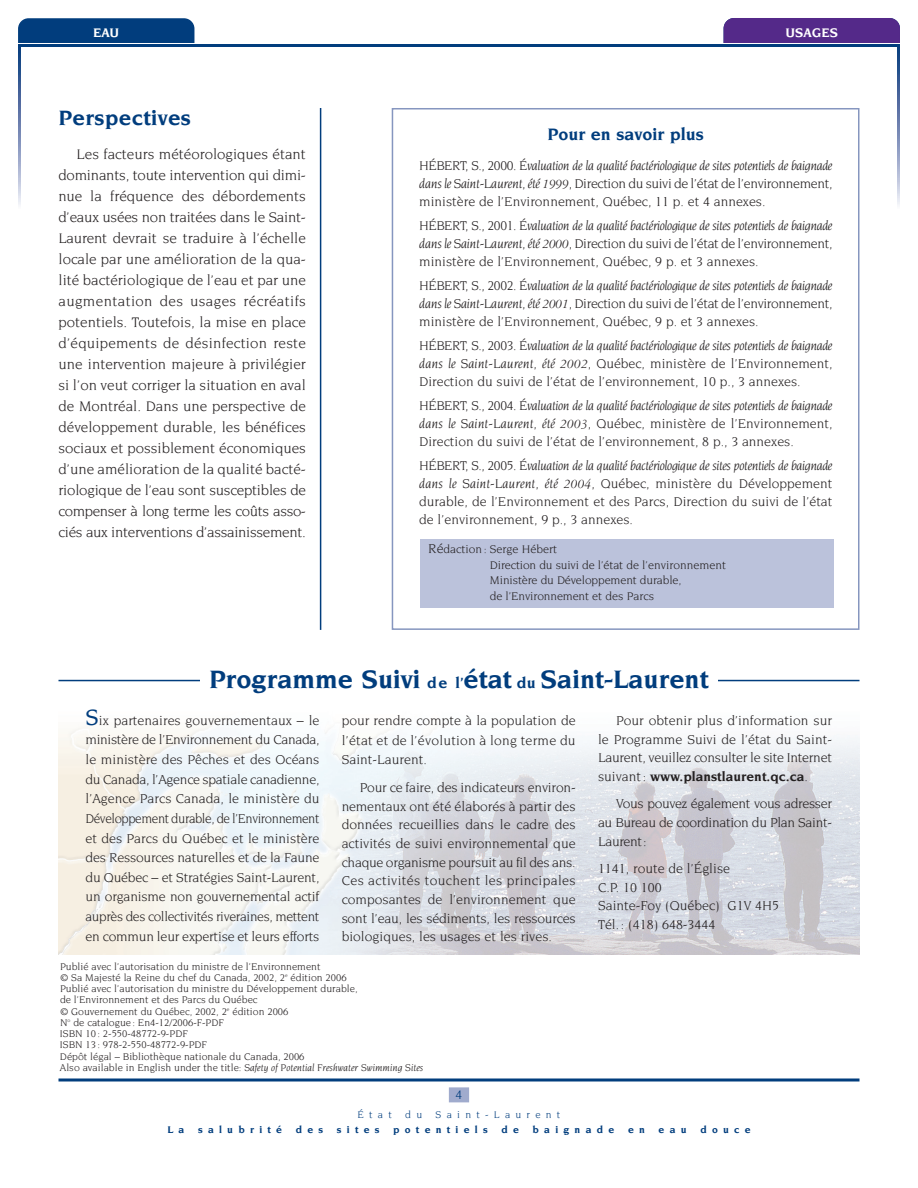
<style>
.page{position:relative;width:918px;height:1188px;background:#fff}
.page>*{position:absolute;margin:0;border:0;box-sizing:border-box;transform-origin:0 0}
.t1{font:700 27.3px "Novarese";color:#013d7d}
.t2{font:700 22.5px "Novarese";letter-spacing:.015em;color:#013d7d}
.t3{font:700 18px "Novarese";color:#013d7d}
.t4{font:15px/21px "Novarese";letter-spacing:-.02em;color:#231f20;text-align:justify}
.t5{font:13.8px/18.6px "Novarese";color:#231f20;text-align:justify}
.t6{font:700 13.5px "Novarese";color:#fff}
.t7{font:12px/15.8px "Novarese";letter-spacing:-.01em;color:#231f20}
.t8{font:10.5px/11.2px "Novarese";color:#231f20}
.t9{font:700 10.5px "Novarese";letter-spacing:.5em;color:#013d7d}
.t10{font:10.5px "Novarese";letter-spacing:.5em;color:#013d7d}
.s1{font-style:italic}
.s2{font-family:"Garamond Three";font-style:italic}
.s3{font-size:13.8px}
.s4{font-size:16.05px}
.s5{font-weight:700}
.s6{font-weight:500;font-size:24px;color:#013d7d}
</style>
<div class="page">
<div style="left:420px;top:539px;width:413px;height:68px;background:#bbc2db"></div>
<svg style="left:58px;top:1078px;width:802px;height:4px;background:#406d9d"></svg>
<hr style="left:18px;top:44px;width:882px;height:3px;background:#013d7d">
<svg style="left:724px;top:18px;width:176px;height:187px"></svg>
<svg style="left:18px;top:18px;width:176px;height:187px"></svg>
<div style="left:449px;top:1087px;width:20px;height:15px;background:#a0abcd"></div>
<div style="left:392px;top:108px;width:468px;height:522px;border:2px solid #8696bf"></div>
<img style="left:58px;top:726px;width:802px;height:229px">
<hr style="left:58px;top:680px;width:142px;height:1px;background:#013d7d">
<hr style="left:718px;top:680px;width:142px;height:1px;background:#013d7d">
<hr style="left:320px;top:108px;width:1px;height:522px;background:#013d7d">
<p class="t6" style="left:93px;top:27px;width:28px">EAU</p>
<h2 class="t2" style="left:58px;top:108px;width:134px">Perspectives</h2>
<p class="t4" style="left:58px;top:145px;width:249px;text-indent:18px">Les facteurs météorologiques étant dominants, toute intervention qui dimi&shy;nue la fréquence des débordements d’eaux usées non traitées dans le Saint-Laurent devrait se traduire à l’échelle locale par une amélioration de la qua&shy;lité bactériologique de l’eau et par une augmentation des usages récréatifs potentiels. Toutefois, la mise en place d’équipements de désinfection reste une intervention majeure à privilégier si l’on veut corriger la situation en aval de Montréal. Dans une perspective de développement durable, les bénéfices sociaux et possiblement économiques d’une amélioration de la qualité bacté&shy;riologique de l’eau sont susceptibles de compenser à long terme les coûts asso&shy;ciés aux interventions d’assainissement.</p>
<p class="t6" style="left:786px;top:27px;width:54px">USAGES</p>
<h3 class="t3" style="left:547px;top:126px;width:158px">Pour en savoir plus</h3>
<p class="t5" style="left:419px;top:157px;width:415px;line-height:18px">HÉBERT, S., 2000. <span class="s1">Évaluation de la qualité bactériologique de sites potentiels de baignade dans le Saint-Laurent, été</span> <span class="s2">1999</span>, Direction du suivi de l’état de l’environnement, ministère de l’Environnement, Québec, 11 p. et 4 annexes.</p>
<p class="t5" style="left:419px;top:217px;width:415px;line-height:18px">HÉBERT, S., 2001. <span class="s1">Évaluation de la qualité bactériologique de sites potentiels de baignade dans le Saint-Laurent, été</span> <span class="s2">2000</span>, Direction du suivi de l’état de l’environnement, ministère de l’Environnement, Québec, 9 p. et 3 annexes.</p>
<p class="t5" style="left:419px;top:277px;width:415px;line-height:18px">HÉBERT, S., 2002. <span class="s1">Évaluation de la qualité bactériologique de sites potentiels de baignade dans le Saint-Laurent, été</span> <span class="s2">2001</span>, Direction du suivi de l’état de l’environnement, ministère de l’Environnement, Québec, 9 p. et 3 annexes.</p>
<p class="t5" style="left:419px;top:337px;width:415px;line-height:18px">HÉBERT, S., 2003. <span class="s1">Évaluation de la qualité bactériologique de sites potentiels de baignade dans le Saint-Laurent, été</span> <span class="s2">2002</span>, Québec, ministère de l’Environnement, Direction du suivi de l’état de l’environnement, 10 p., 3 annexes.</p>
<p class="t5" style="left:419px;top:397px;width:415px;line-height:18px">HÉBERT, S., 2004. <span class="s1">Évaluation de la qualité bactériologique de sites potentiels de baignade dans le Saint-Laurent, été</span> <span class="s2">2003</span>, Québec, ministère de l’Environnement, Direction du suivi de l’état de l’environnement, 8 p., 3 annexes.</p>
<p class="t5" style="left:419px;top:457px;width:415px;line-height:18px">HÉBERT, S., 2005. <span class="s1">Évaluation de la qualité bactériologique de sites potentiels de baignade dans le Saint-Laurent, été</span> <span class="s2">2004</span>, Québec, ministère du Développement durable, de l’Environnement et des Parcs, Direction du suivi de l’état de l’environnement, 9 p., 3 annexes.</p>
<p class="t7" style="left:490px;top:542px;width:238px;text-indent:-62px"><span class="s3">Ré</span>daction : Serge Hébert<br>Direction du suivi de l’état de l’environnement Ministère du Développement durable,<br>de l’Environnement et des Parcs</p>
<h1 class="t1" style="left:209px;top:667px;width:501px">Programme Suivi <span class="s4">de l’</span>état <span class="s4">du</span> Saint-Laurent</h1>
<p class="t5" style="left:598px;top:712px;width:235px;text-indent:18px">Pour obtenir plus d’information sur le Programme Suivi de l’état du Saint-Laurent, veuillez consulter le site Internet suivant : <span class="s5">www.planstlaurent.qc.ca</span>.</p>
<p class="t5" style="left:598px;top:795px;width:235px;text-indent:18px">Vous pouvez également vous adresser au Bureau de coordination du Plan Saint-Laurent:</p>
<p class="t5" style="left:598px;top:860px;width:183px;text-align:left">1141, route de l’Église<br>C.P. 10 100<br>Sainte-Foy (Québec) G1V 4H5<br>Tél. : (418) 648-3444</p>
<p class="t5" style="left:85px;top:711px;width:236px;line-height:19.6px"><span class="s6">S</span>ix partenaires gouvernementaux – le ministère de l’Environnement du Canada, le ministère des Pêches et des Océans du Canada, l’Agence spatiale canadienne, l’Agence Parcs Canada, le ministère du Développement durable, de l’Environnement et des Parcs du Québec et le ministère des Ressources naturelles et de la Faune du Québec – et Stratégies Saint-Laurent, un organisme non gouvernemental actif auprès des collectivités riveraines, mettent en commun leur expertise et leurs efforts</p>
<p class="t5" style="left:342px;top:711px;width:235px;line-height:19.6px">pour rendre compte à la population de l’état et de l’évolution à long terme du Saint-Laurent.</p>
<p class="t5" style="left:342px;top:779px;width:236px;text-indent:18px">Pour ce faire, des indicateurs environ&shy;nementaux ont été élaborés à partir des données recueillies dans le cadre des activités de suivi environnemental que chaque organisme poursuit au fil des ans.<br>Ces activités touchent les principales composantes de l’environnement que sont l’eau, les sédiments, les ressources biologiques, les usages et les rives.</p>
<p class="t8" style="left:60px;top:961px;width:365px">Publié avec l’autorisation du ministre de l’Environnement<br>© Sa Majesté la Reine du chef du Canada, 2002, 2<sup>e</sup> édition 2006<br>Publié avec l’autorisation du ministre du Développement durable,<br>de l’Environnement et des Parcs du Québec<br>© Gouvernement du Québec, 2002, 2<sup>e</sup> édition 2006<br>N<sup>o</sup> de catalogue : En4-12/2006-F-PDF<br>ISBN 10 : 2-550-48772-9-PDF<br>ISBN 13 : 978-2-550-48772-9-PDF<br>Dépôt légal – Bibliothèque nationale du Canada, 2006<br>Also available in English under the title: <span class="s1">Safety of Potential Freshwater Swimming Sites</span></p>
<p class="t10" style="left:357px;top:1110px;width:36px">État</p>
<p class="t10" style="left:405px;top:1110px;width:18px">d u</p>
<p class="t10" style="left:436px;top:1110px;width:126px">Saint-Laurent</p>
<p class="t9" style="left:167px;top:1125px;width:18px">L a</p>
<p class="t9" style="left:198px;top:1125px;width:86px">salubrité</p>
<p class="t9" style="left:296px;top:1125px;width:29px">des</p>
<p class="t9" style="left:337px;top:1125px;width:44px">sites</p>
<p class="t9" style="left:393px;top:1125px;width:96px">potentiels</p>
<p class="t9" style="left:501px;top:1125px;width:19px">d e</p>
<p class="t9" style="left:533px;top:1125px;width:83px">baignade</p>
<p class="t9" style="left:628px;top:1125px;width:18px">e n</p>
<p class="t9" style="left:659px;top:1125px;width:30px">eau</p>
<p class="t9" style="left:700px;top:1125px;width:52px">douce</p>
</div>
